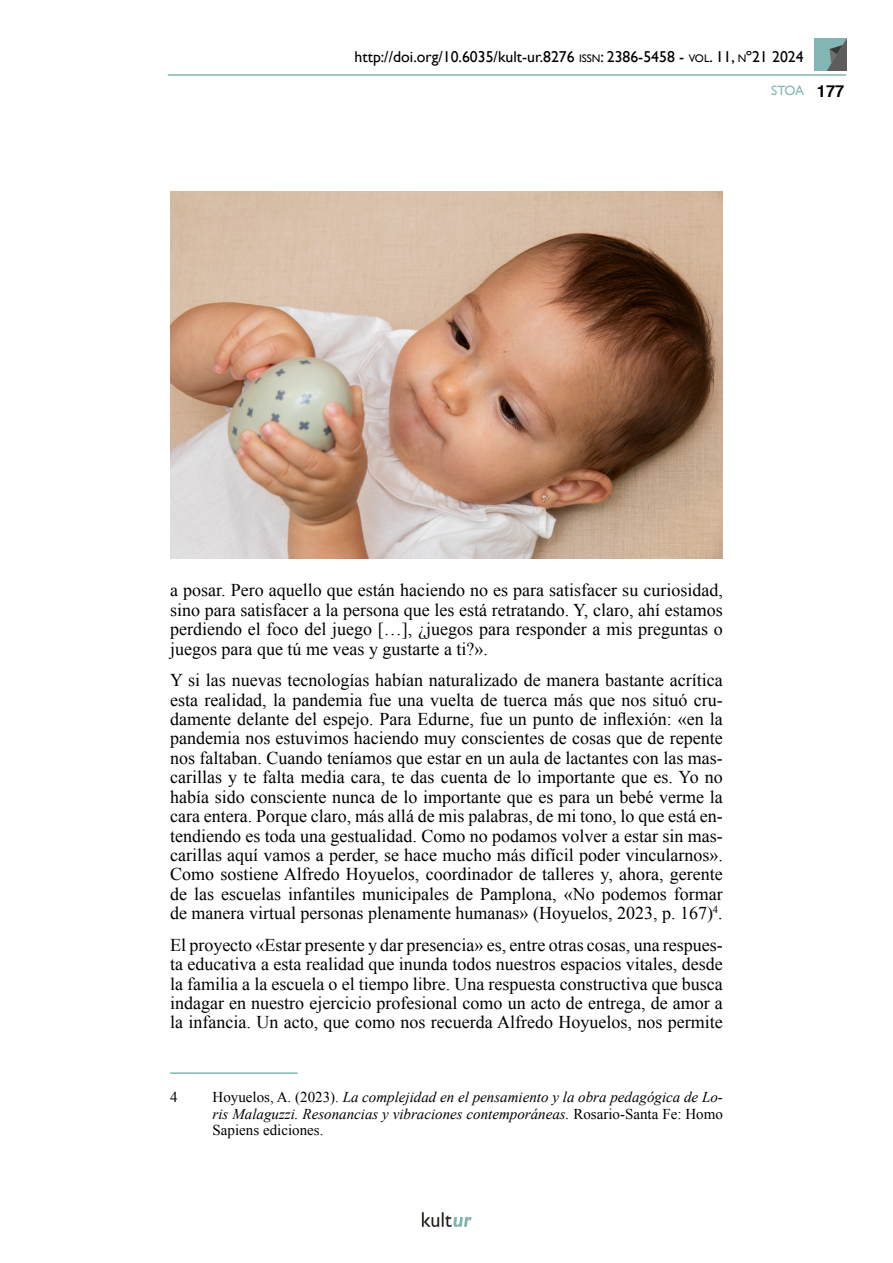
<style>
.page{position:relative;width:893px;height:1263px;background:#fff}
.page>*{position:absolute;margin:0;border:0;box-sizing:border-box;transform-origin:0 0}
.TEXTO_BASE{font:18px/19.4px "Times New Roman";color:#000;text-align:justify}
.t1{font:15.75px "Gill Sans";color:#000}
.NOTA_AL_PIE{font:italic 15px/16.5px "Times New Roman";color:#000;text-align:justify}
.NOTA_AL_PIE-2{font:15px "Times New Roman";color:#000}
.t2{font:13.5px "Gill Sans";color:#81b8b3}
.s1{font-size:10.95px}
.s2{font-style:inherit}
.s3{font-family:"Helvetica";font-weight:700;font-size:16.5px;color:#000}
.s4{font-style:normal}
</style>
<div class="page">
<hr style="left:168px;top:74px;width:678px;height:2px;background:#81b8b3">
<img style="left:814px;top:39px;width:32px;height:31px">
<img style="left:421px;top:1212px;width:51px;height:14px">
<hr style="left:170px;top:1072px;width:128px;height:2px;background:#81b8b3">
<img style="left:170px;top:191px;width:553px;height:367px">
<p class="t1" style="left:355px;top:47px;width:451px">http://doi.org/10.6035/kult-ur.8276 <span class="s1">ISSN</span>: 2386-5458 - <span class="s1">VOL</span><span class="s2">. 11,</span> <span class="s1">N</span><span class="s2">º21 2024</span></p>
<p class="t2" style="left:771px;top:83px;width:75px">STOA <span class="s3">177</span></p>
<p class="TEXTO_BASE" style="left:170px;top:580px;width:554px">a posar. Pero aquello que están haciendo no es para satisfacer su curiosidad, sino para satisfacer a la persona que les está retratando. Y, claro, ahí estamos perdiendo el foco del juego […], ¿juegos para responder a mis preguntas o juegos para que tú me veas y gustarte a ti?».</p>
<p class="TEXTO_BASE" style="left:170px;top:670px;width:554px">Y si las nuevas tecnologías habían naturalizado de manera bastante acrítica esta realidad, la pandemia fue una vuelta de tuerca más que nos situó cru&shy;damente delante del espejo. Para Edurne, fue un punto de inflexión: «en la pandemia nos estuvimos haciendo muy conscientes de cosas que de repente nos faltaban. Cuando teníamos que estar en un aula de lactantes con las mas&shy;carillas y te falta media cara, te das cuenta de lo importante que es. Yo no había sido consciente nunca de lo importante que es para un bebé verme la cara entera. Porque claro, más allá de mis palabras, de mi tono, lo que está en&shy;tendiendo es toda una gestualidad. Como no podamos volver a estar sin mas&shy;carillas aquí vamos a perder, se hace mucho más difícil poder vincularnos».<br>Como sostiene Alfredo Hoyuelos, coordinador de talleres y, ahora, gerente de las escuelas infantiles municipales de Pamplona, «No podemos formar de manera virtual personas plenamente humanas» (Hoyuelos, 2023, p. 167)<sup>4</sup>.</p>
<p class="TEXTO_BASE" style="left:170px;top:935px;width:554px">El proyecto «Estar presente y dar presencia» es, entre otras cosas, una respues&shy;ta educativa a esta realidad que inunda todos nuestros espacios vitales, desde la familia a la escuela o el tiempo libre. Una respuesta constructiva que busca indagar en nuestro ejercicio profesional como un acto de entrega, de amor a la infancia. Un acto, que como nos recuerda Alfredo Hoyuelos, nos permite</p>
<p class="NOTA_AL_PIE-2" style="left:170px;top:1087px;width:9px">4</p>
<p class="NOTA_AL_PIE" style="left:213px;top:1089px;width:512px"><span class="s4">Hoyuelos, A. (2023).</span> La complejidad en el pensamiento y la obra pedagógica de Lo&shy;ris Malaguzzi. Resonancias y vibraciones contemporáneas. <span class="s4">Rosario-Santa Fe: Homo Sapiens ediciones.</span></p>
</div>
